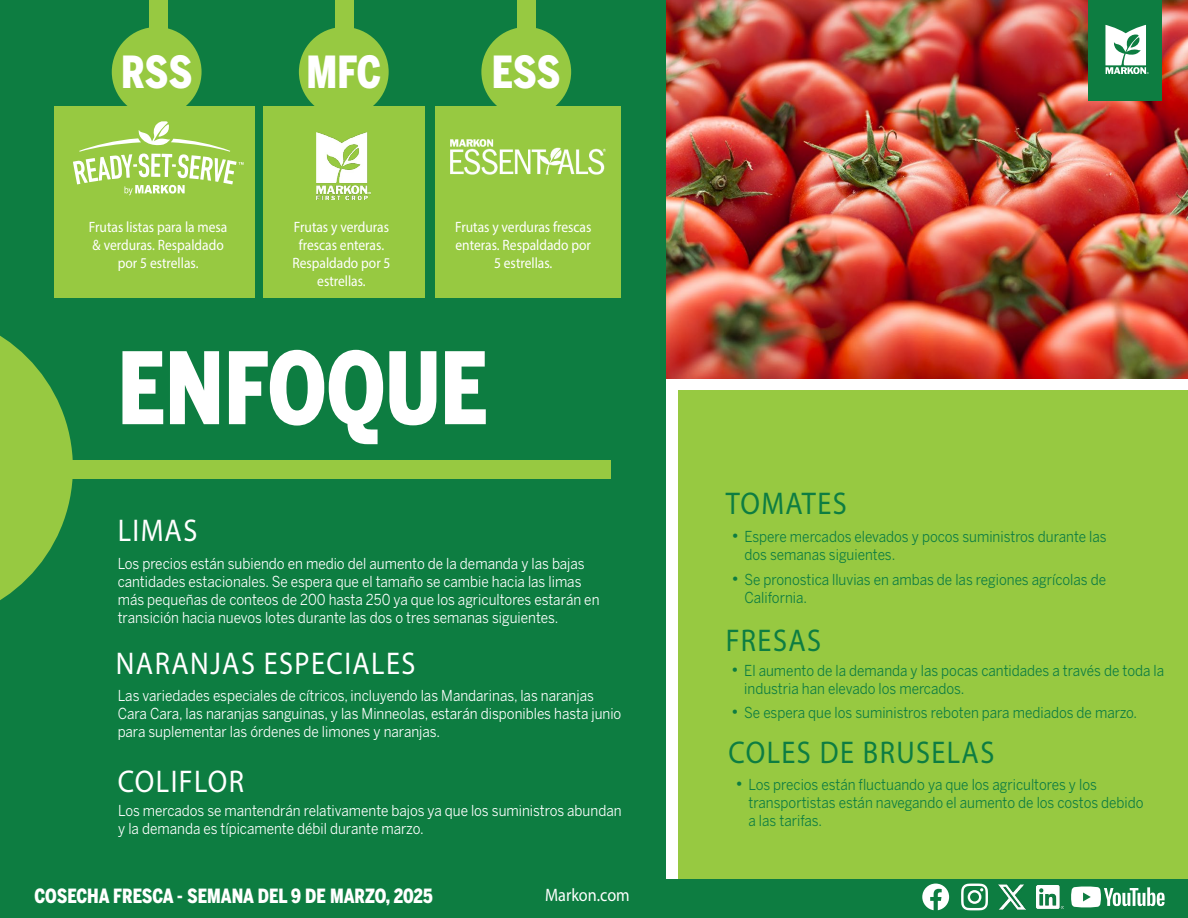
<style>
.page{position:relative;width:1188px;height:918px;background:#fff}
.page>*{position:absolute;margin:0;border:0;box-sizing:border-box;transform-origin:0 0}
.t1{font:900 98.7px "Benton Sans Cond";color:#fff;scale:.9 1}
.t2{font:900 43.95px "Benton Sans Cond";letter-spacing:-.01em;color:#fff;scale:.9 1}
.t3{font:31.5px "Myriad Pro";letter-spacing:.05em;color:#fff;scale:.9 1}
.t4{font:31.5px "Myriad Pro";letter-spacing:.05em;color:#0d7d41;scale:.9 1}
.t5{font:900 19.5px "Benton Sans Cond";color:#fff;scale:.9 1}
.t6{font:18px "Myriad Pro";color:#fff;scale:.9 1}
.t7{font:15px/18px "Benton Sans";color:#fff;scale:.9 1}
.t8{font:15px/18px "Benton Sans";color:#0d7d41;scale:.9 1}
.t9{font:15px/18px "Myriad Pro";color:#fff;text-align:center;scale:.9 1}
.s1{font-size:18px}
</style>
<div class="page">
<img style="left:665px;top:0;width:523px;height:379px">
<div style="left:0;top:0;width:665px;height:918px;background:#0d7d41"></div>
<div style="left:1089px;top:0;width:73px;height:100px;background:#0d7d41"></div>
<svg style="left:0;top:335px;width:73px;height:265px"></svg>
<div style="left:0;top:461px;width:610px;height:18px;background:#97c941"></div>
<div style="left:678px;top:390px;width:510px;height:528px;background:#97c941"></div>
<div style="left:0;top:879px;width:1188px;height:39px;background:#0d7d41"></div>
<svg style="left:922px;top:884px;width:27px;height:26px"></svg>
<svg style="left:961px;top:884px;width:27px;height:26px"></svg>
<img style="left:1036px;top:886px;width:27px;height:22px">
<svg style="left:1071px;top:887px;width:94px;height:20px"></svg>
<svg style="left:1105px;top:25px;width:44px;height:48px"></svg>
<div style="left:149px;top:0;width:18px;height:39px;background:#97c941"></div>
<div style="left:335px;top:0;width:18px;height:39px;background:#97c941"></div>
<div style="left:517px;top:0;width:18px;height:39px;background:#97c941"></div>
<div style="left:112px;top:27px;width:90px;height:90px;background:#97c941;border-radius:50%"></div>
<div style="left:299px;top:27px;width:90px;height:90px;background:#97c941;border-radius:50%"></div>
<div style="left:481px;top:27px;width:90px;height:90px;background:#97c941;border-radius:50%"></div>
<div style="left:54px;top:106px;width:201px;height:191px;background:#97c941"></div>
<div style="left:263px;top:106px;width:162px;height:191px;background:#97c941"></div>
<div style="left:435px;top:106px;width:186px;height:191px;background:#97c941"></div>
<svg style="left:73px;top:121px;width:171px;height:74px"></svg>
<img style="left:317px;top:132px;width:54px;height:68px">
<img style="left:450px;top:140px;width:155px;height:35px">
<img style="left:999px;top:884px;width:27px;height:26px">
<h2 class="t2" style="left:121px;top:46px;width:81px">RSS</h2>
<h2 class="t2" style="left:307px;top:46px;width:84px">MFC</h2>
<h2 class="t2" style="left:492px;top:46px;width:78px">ESS</h2>
<p class="t9" style="left:89px;top:218px;width:155px">Frutas listas para la mesa &amp; verduras. Respaldado por 5 estrellas.</p>
<p class="t9" style="left:292px;top:218px;width:111px">Frutas y verduras frescas enteras.<br>Respaldado por 5 estrellas.</p>
<p class="t9" style="left:455px;top:218px;width:153px">Frutas y verduras frescas enteras. Respaldado por<br>5 estrellas.</p>
<h1 class="t1" style="left:118px;top:330px;width:413px">ENFOQUE</h1>
<h3 class="t3" style="left:118px;top:511px;width:90px">LIMAS</h3>
<p class="t7" style="left:118px;top:555px;width:537px">Los precios están subiendo en medio del aumento de la demanda y las bajas cantidades estacionales. Se espera que el tamaño se cambie hacia las limas más pequeñas de conteos de 200 hasta 250 ya que los agricultores estarán en transición hacia nuevos lotes durante las dos o tres semanas siguientes.</p>
<h3 class="t3" style="left:116px;top:644px;width:334px">NARANJAS ESPECIALES</h3>
<p class="t7" style="left:118px;top:687px;width:561px">Las variedades especiales de cítricos, incluyendo las Mandarinas, las naranjas<br>Cara Cara, las naranjas sanguinas, y las Minneolas, estarán disponibles hasta junio para suplementar las órdenes de limones y naranjas.</p>
<h3 class="t3" style="left:118px;top:762px;width:142px">COLIFLOR</h3>
<p class="t7" style="left:118px;top:801px;width:561px">Los mercados se mantendrán relativamente bajos ya que los suministros abundan y la demanda es típicamente débil durante marzo.</p>
<h3 class="t5" style="left:34px;top:884px;width:444px">COSECHA FRESCA - SEMANA DEL 9 DE MARZO, 2025</h3>
<p class="t6" style="left:545px;top:884px;width:96px">Markon.com</p>
<h3 class="t4" style="left:726px;top:484px;width:136px">TOMATES</h3>
<p class="t8" style="left:745px;top:527px;width:404px;text-indent:-14px"><span class="s1">•</span> Espere mercados elevados y pocos suministros durante las dos semanas siguientes.</p>
<p class="t8" style="left:745px;top:570px;width:403px;text-indent:-14px"><span class="s1">•</span> Se pronostica lluvias en ambas de las regiones agrícolas de<br>California.</p>
<h3 class="t4" style="left:726px;top:621px;width:107px">FRESAS</h3>
<p class="t8" style="left:744px;top:661px;width:468px;text-indent:-14px"><span class="s1">•</span> El aumento de la demanda y las pocas cantidades a través de toda la industria han elevado los mercados.</p>
<p class="t8" style="left:731px;top:704px;width:453px"><span class="s1">•</span> Se espera que los suministros reboten para mediados de marzo.</p>
<h3 class="t4" style="left:729px;top:733px;width:297px">COLES DE BRUSELAS</h3>
<p class="t8" style="left:749px;top:775px;width:441px;text-indent:-14px"><span class="s1">•</span> Los precios están fluctuando ya que los agricultores y los transportistas están navegando el aumento de los costos debido a las tarifas.</p>
</div>
